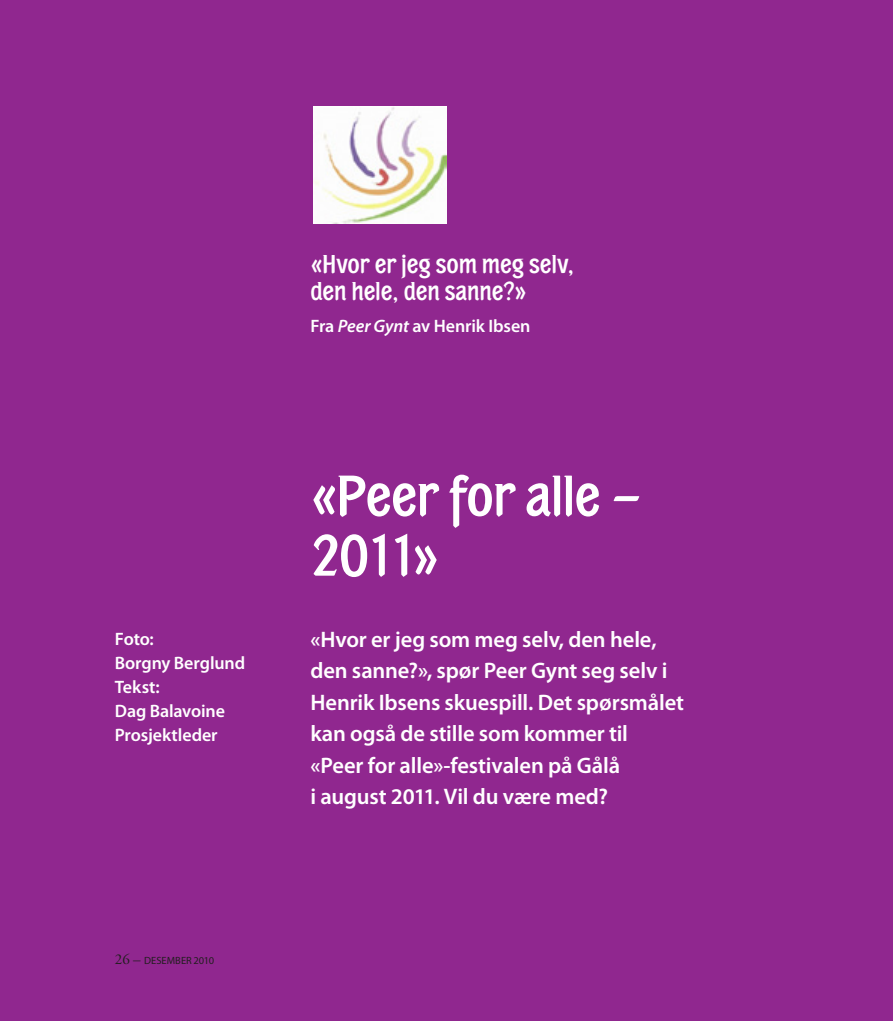
<style>
.page{position:relative;width:893px;height:1021px;background:#fff}
.page>*{position:absolute;margin:0;border:0;box-sizing:border-box;transform-origin:0 0}
.t1{font:300 60px/60px "Portobello";letter-spacing:-.01em;color:#fff}
.t2{font:300 27px/27px "Portobello";color:#fff}
.t3{font:600 22.5px/31.5px "Myriad Pro";letter-spacing:-.005em;color:#fff}
.t4{font:600 18px/24px "Myriad Pro";letter-spacing:-.005em;color:#fff}
.t5{font:10.5px "Myriad Pro";color:#231f20}
.s1{font-family:"Adobe Garamond Pro";font-size:15px}
.s2{font-style:italic}
</style>
<div class="page">
<div style="left:0;top:0;width:893px;height:1020px;background:#90278f"></div>
<img style="left:314px;top:106px;width:132px;height:117px">
<p class="t4" style="left:115px;top:626px;width:132px">Foto:<br>Borgny Berglund<br>Tekst:<br>Dag Balavoine<br>Prosjektleder</p>
<p class="t5" style="left:115px;top:953px;width:101px"><span class="s1">26 –</span> DESEMBER 2010</p>
<p class="t2" style="left:310px;top:251px;width:265px">«Hvor er jeg som meg selv, den hele, den sanne?»</p>
<p class="t4" style="left:310px;top:314px;width:222px">Fra <span class="s2">Peer Gynt</span> av Henrik Ibsen</p>
<h1 class="t1" style="left:310px;top:467px;width:333px">«Peer for alle –<br>2011»</h1>
<p class="t3" style="left:310px;top:623px;width:375px">«Hvor er jeg som meg selv, den hele, den sanne?», spør Peer Gynt seg selv i Henrik Ibsens skuespill. Det spørsmålet kan også de stille som kommer til «Peer for alle»-festivalen på Gålå<br>i august 2011. Vil du være med?</p>
</div>
